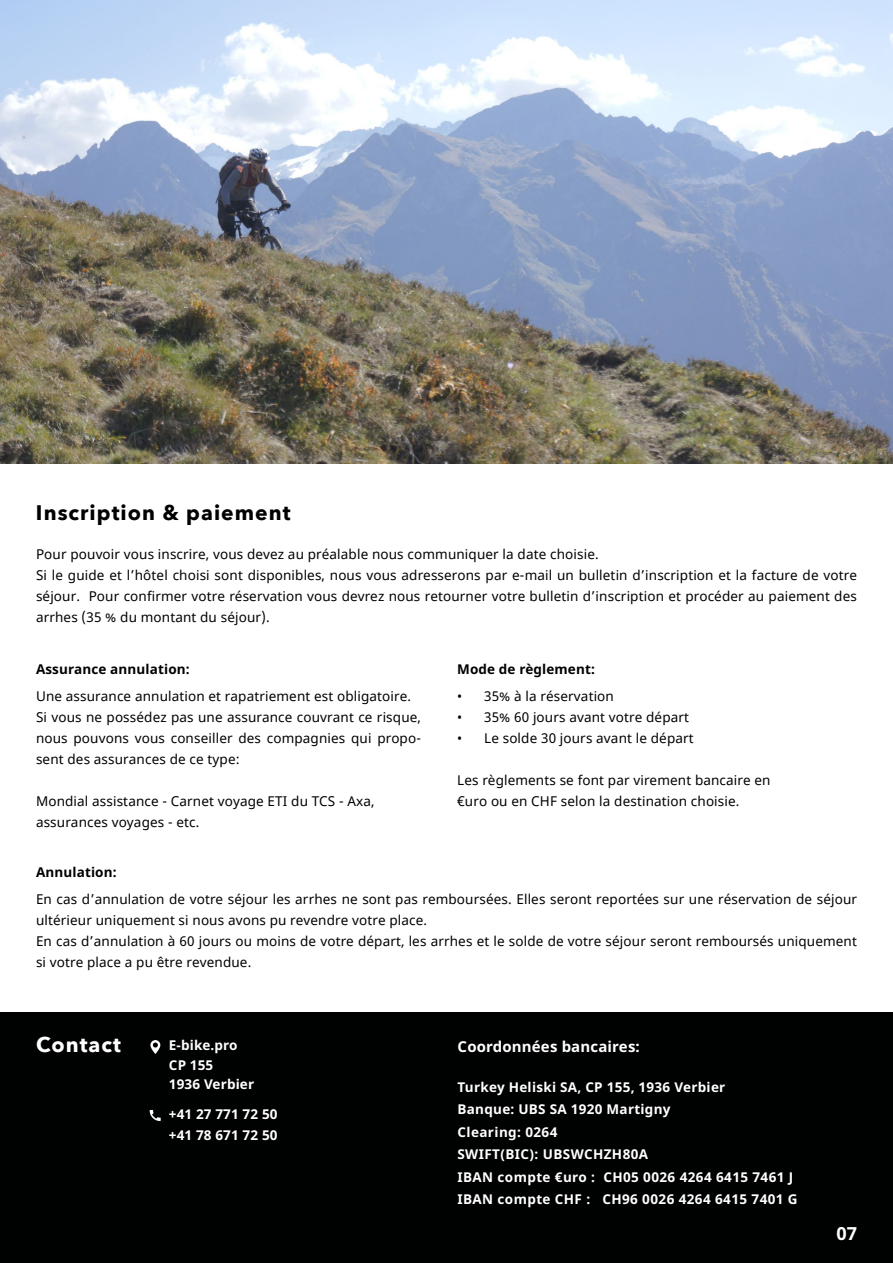
<style>
.page{position:relative;width:893px;height:1263px;background:#fff}
.page>*{position:absolute;margin:0;border:0;box-sizing:border-box;transform-origin:0 0}
.t1{font:700 21px "Avenir Next";letter-spacing:.05em;color:#000}
.t2{font:700 21px "Avenir Next";letter-spacing:.05em;color:#fff}
.t3{font:700 18px "Noto Sans";color:#fff}
.t4{font:700 15px "Noto Sans";letter-spacing:.01em;color:#fff}
.t5{font:13.5px/21px "Noto Sans";letter-spacing:.01em;color:#000}
.t6{font:700 13.5px/22.5px "Noto Sans";letter-spacing:.03em;color:#fff}
.t7{font:700 13.5px/19.5px "Noto Sans";letter-spacing:.01em;color:#fff}
.t8{font:700 13.5px "Noto Sans";letter-spacing:.01em;color:#000}
</style>
<div class="page">
<div style="left:0;top:1013px;width:893px;height:250px;background:#000101"></div>
<svg style="left:150px;top:1110px;width:11px;height:11px"></svg>
<svg style="left:150px;top:1040px;width:10px;height:14px"></svg>
<img style="left:0;top:0;width:893px;height:464px">
<h1 class="t1" style="left:36px;top:495px;width:256px">Inscription &amp; paiement</h1>
<p class="t5" style="left:36px;top:544px;width:822px">Pour pouvoir vous inscrire, vous devez au préalable nous communiquer la date choisie.<br>Si le guide et l’hôtel choisi sont disponibles, nous vous adresserons par e-mail un bulletin d’inscription et la facture de votre séjour. Pour confirmer votre réservation vous devrez nous retourner votre bulletin d’inscription et procéder au paiement des arrhes (35 % du montant du séjour).</p>
<p class="t8" style="left:36px;top:659px;width:155px">Assurance annulation:</p>
<p class="t5" style="left:36px;top:686px;width:386px">Une assurance annulation et rapatriement est obligatoire.<br>Si vous ne possédez pas une assurance couvrant ce risque, nous pouvons vous conseiller des compagnies qui propo&shy;sent des assurances de ce type:</p>
<p class="t5" style="left:36px;top:791px;width:340px">Mondial assistance - Carnet voyage ETI du TCS - Axa, assurances voyages - etc.</p>
<p class="t8" style="left:36px;top:863px;width:82px">Annulation:</p>
<p class="t5" style="left:36px;top:889px;width:822px">En cas d’annulation de votre séjour les arrhes ne sont pas remboursées. Elles seront reportées sur une réservation de séjour ultérieur uniquement si nous avons pu revendre votre place.<br>En cas d’annulation à 60 jours ou moins de votre départ, les arrhes et le solde de votre séjour seront remboursés uniquement si votre place a pu être revendue.</p>
<p class="t8" style="left:457px;top:659px;width:139px">Mode de règlement:</p>
<p class="t5" style="left:457px;top:686px;width:158px">• 35% à la réservation</p>
<p class="t5" style="left:457px;top:707px;width:233px">• 35% 60 jours avant votre départ</p>
<p class="t5" style="left:457px;top:728px;width:238px">• Le solde 30 jours avant le départ</p>
<p class="t5" style="left:457px;top:770px;width:315px">Les règlements se font par virement bancaire en €uro ou en CHF selon la destination choisie.</p>
<h1 class="t2" style="left:36px;top:1027px;width:86px">Contact</h1>
<p class="t7" style="left:169px;top:1036px;width:87px">E-bike.pro<br>CP 155<br>1936 Verbier</p>
<p class="t7" style="left:169px;top:1104px;width:110px;line-height:21px">+41 27 771 72 50 +41 78 671 72 50</p>
<p class="t4" style="left:458px;top:1036px;width:184px">Coordonnées bancaires:</p>
<p class="t6" style="left:457px;top:1076px;width:342px">Turkey Heliski SA, CP 155, 1936 Verbier<br>Banque: UBS SA 1920 Martigny<br>Clearing: 0264<br>SWIFT(BIC): UBSWCHZH80A<br>IBAN compte €uro : CH05 0026 4264 6415 7461 J<br>IBAN compte CHF : CH96 0026 4264 6415 7401 G</p>
<h2 class="t3" style="left:836px;top:1221px;width:22px">07</h2>
</div>
